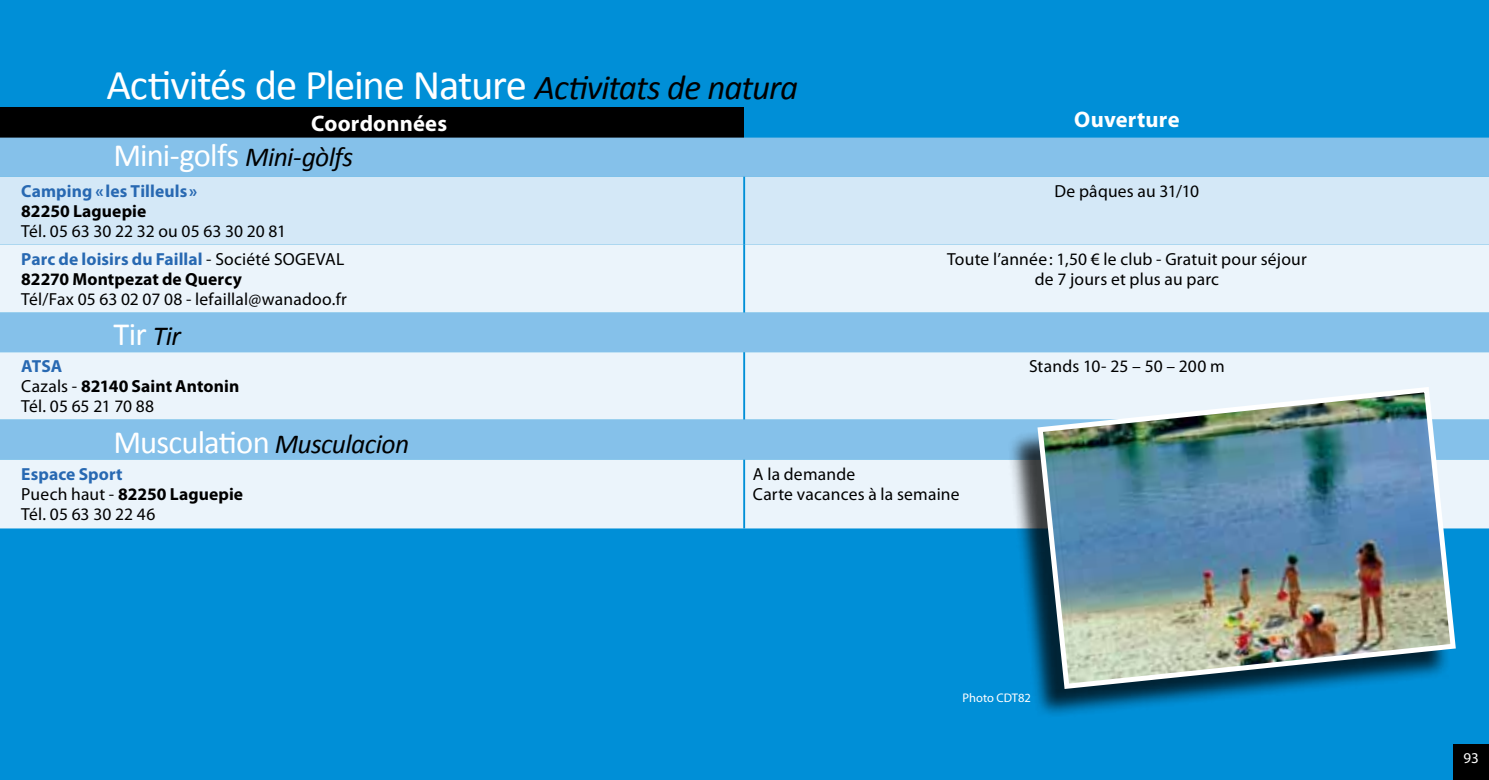
<style>
.page{position:relative;width:1489px;height:780px;background:#fff}
.page>*{position:absolute;margin:0;border:0;box-sizing:border-box;transform-origin:0 0}
.t1{font:42.5px "Calibri";letter-spacing:-.03em;color:#fff}
.t2{font:32.5px "Calibri";letter-spacing:-.025em;color:#fff}
.t3{font:700 22.5px "Myriad Pro";letter-spacing:.01em;color:#fff}
.t4{font:17.5px/20px "Myriad Pro";letter-spacing:.01em;color:#000}
.t5{font:700 17.5px/20px "Myriad Pro";letter-spacing:.005em;color:#2869b2}
.t6{font:700 17.5px "Myriad Pro";letter-spacing:.005em;color:#000}
.t7{font:15px "Myriad Pro";color:#fff}
.t8{font:12.5px "Myriad Pro";color:#fff}
.s1{font-style:italic;font-size:35px;color:#000}
.s2{font-style:italic;font-size:27.5px;color:#000}
.s3{font-weight:400;color:#000}
.s4{color:#000}
.s5{font-weight:700;color:#2869b2}
.s6{font-weight:700}
</style>
<div class="page">
<div style="left:0;top:106px;width:1488px;height:674px;background:#008fd7"></div>
<div style="left:0;top:106px;width:744px;height:32px;background:#000"></div>
<div style="left:0;top:138px;width:1488px;height:39px;background:#85c1ea"></div>
<div style="left:0;top:177px;width:1488px;height:68px;background:#d4e8f7"></div>
<svg style="left:0;top:245px;width:1488px;height:283px;fill:#ebf4fb"></svg>
<hr style="left:743px;top:177px;width:2px;height:68px;background:#008fd7">
<hr style="left:743px;top:459px;width:2px;height:69px;background:#008fd7">
<hr style="left:743px;top:245px;width:2px;height:67px;background:#008fd7">
<hr style="left:743px;top:352px;width:2px;height:67px;background:#008fd7">
<div style="left:0;top:0;width:1488px;height:106px;background:#008fd7"></div>
<div style="left:1006px;top:390px;width:443px;height:328px;background:#000;opacity:.75"></div>
<img style="left:1034px;top:384px;width:424px;height:307px">
<div style="left:1453px;top:744px;width:35px;height:36px;background:#000"></div>
<h1 class="t1" style="left:106px;top:59px;width:693px">Activités de Pleine Nature <span class="s1">Activitats de natura</span></h1>
<p class="t3" style="left:311px;top:108px;width:137px">Coordonnées</p>
<p class="t3" style="left:1074px;top:105px;width:107px">Ouverture</p>
<h2 class="t2" style="left:113px;top:134px;width:241px">Mini-golfs <span class="s2">Mini-gòlfs</span></h2>
<p class="t5" style="left:21px;top:180px;width:177px">Camping «les Tilleuls»</p>
<p class="t6" style="left:21px;top:200px;width:127px">82250 Laguepie</p>
<p class="t4" style="left:21px;top:221px;width:266px">Tél. 05 63 30 22 32 ou 05 63 30 20 81</p>
<p class="t4" style="left:1054px;top:181px;width:146px">De pâques au 31/10</p>
<p class="t5" style="left:21px;top:248px;width:324px">Parc de loisirs du Faillal <span class="s3">- Société SOGEVAL<br></span><span class="s4">82270 Montpezat de Quercy</span></p>
<p class="t4" style="left:21px;top:289px;width:327px">Tél/Fax 05 63 02 07 08 - lefaillal@wanadoo.fr</p>
<p class="t4" style="left:947px;top:249px;width:361px;text-align:center">Toute l’année: 1,50 € le club - Gratuit pour séjour de 7 jours et plus au parc</p>
<h2 class="t2" style="left:113px;top:314px;width:69px">Tir <span class="s2">Tir</span></h2>
<p class="t4" style="left:21px;top:356px;width:219px"><span class="s5">ATSA<br></span>Cazals - <span class="s6">82140 Saint Antonin<br></span>Tél. 05 65 21 70 88</p>
<p class="t4" style="left:1029px;top:356px;width:197px">Stands 10- 25 – 50 – 200 m</p>
<h2 class="t2" style="left:113px;top:421px;width:297px">Musculation <span class="s2">Musculacion</span></h2>
<p class="t4" style="left:21px;top:463px;width:223px"><span class="s5">Espace Sport<br></span>Puech haut - <span class="s6">82250 Laguepie<br></span>Tél. 05 63 30 22 46</p>
<p class="t4" style="left:753px;top:463px;width:208px">A la demande<br>Carte vacances à la semaine</p>
<p class="t8" style="left:962px;top:690px;width:70px">Photo CDT82</p>
<p class="t7" style="left:1463px;top:748px;width:17px">93</p>
</div>
